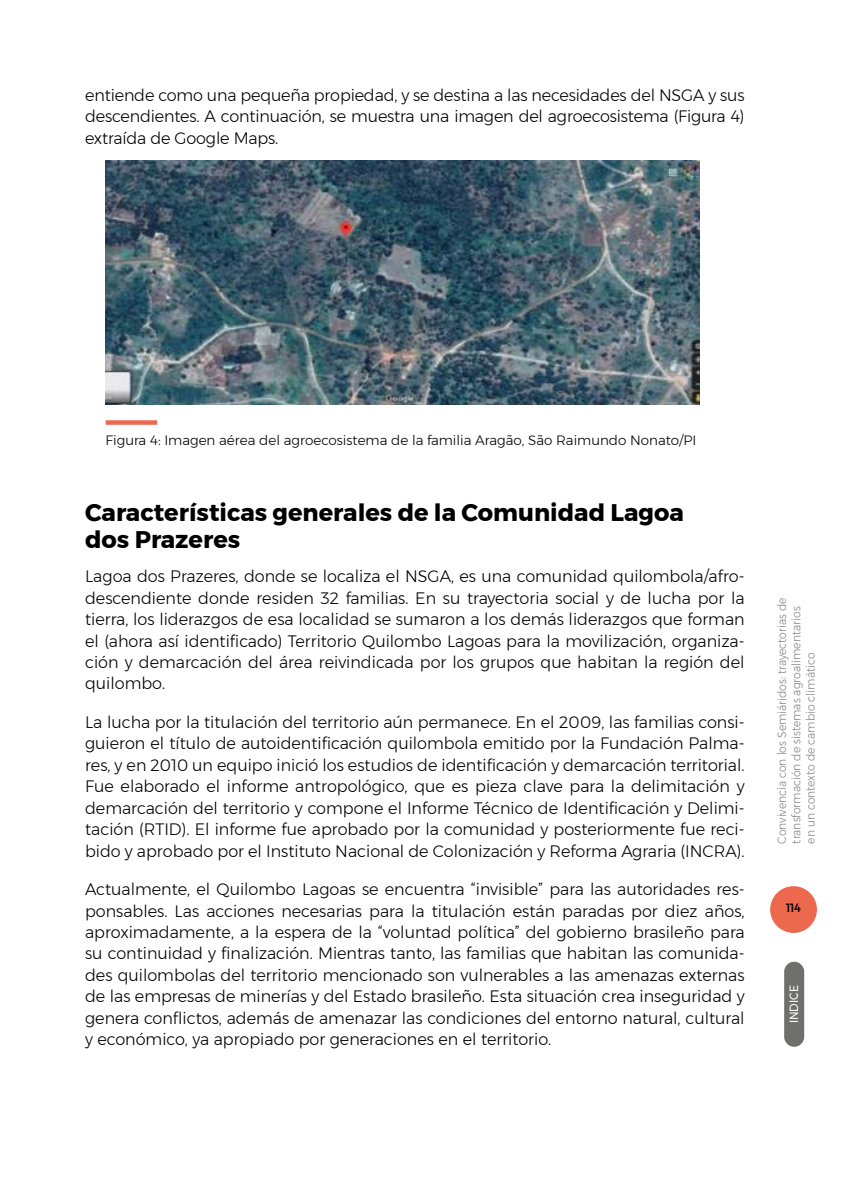
<style>
.page{position:relative;width:851px;height:1191px;background:#fff}
.page>*{position:absolute;margin:0;border:0;box-sizing:border-box;transform-origin:0 0}
.t1{font:700 24px/27px "Montserrat";color:#000}
.t2{font:300 16.5px/21.5px "Montserrat";color:#000;text-align:justify}
.t3{font:300 13.5px "Montserrat";color:#000}
.t4{font:300 12px/14.4px "Montserrat";color:#878786;scale:.9 1}
.t5{font:12px "Montserrat";color:#fff;scale:.9 1}
.t6{font:500 12px "Montserrat";color:#000;scale:.9 1}
</style>
<div class="page">
<div style="left:770px;top:886px;width:46px;height:47px;background:#ec694e;border-radius:50%"></div>
<div style="left:784px;top:961px;width:20px;height:85px;background:#6f6f6e;border-radius:10px"></div>
<img style="left:106px;top:161px;width:593px;height:244px">
<div style="left:106px;top:420px;width:51px;height:5px;background:#ed684f"></div>
<p class="t2" style="left:85px;top:84px;width:661px">entiende como una pequeña propiedad, y se destina a las necesidades del NSGA y sus descendientes. A continuación, se muestra una imagen del agroecosistema (Figura 4) extraída de Google Maps.</p>
<p class="t3" style="left:106px;top:430px;width:592px">Figura 4: Imagen aérea del agroecosistema de la familia Aragão, São Raimundo Nonato/PI</p>
<h1 class="t1" style="left:85px;top:499px;width:600px">Características generales de la Comunidad Lagoa dos Prazeres</h1>
<p class="t2" style="left:85px;top:565px;width:661px">Lagoa dos Prazeres, donde se localiza el NSGA, es una comunidad quilombola/afro&shy;descendiente donde residen 32 familias. En su trayectoria social y de lucha por la tierra, los liderazgos de esa localidad se sumaron a los demás liderazgos que forman el (ahora así identificado) Territorio Quilombo Lagoas para la movilización, organiza&shy;ción y demarcación del área reivindicada por los grupos que habitan la región del quilombo.</p>
<p class="t2" style="left:85px;top:711px;width:661px">La lucha por la titulación del territorio aún permanece. En el 2009, las familias consi&shy;guieron el título de autoidentificación quilombola emitido por la Fundación Palma&shy;res, y en 2010 un equipo inició los estudios de identificación y demarcación territorial.<br>Fue elaborado el informe antropológico, que es pieza clave para la delimitación y demarcación del territorio y compone el Informe Técnico de Identificación y Delimi&shy;tación (RTID). El informe fue aprobado por la comunidad y posteriormente fue reci&shy;bido y aprobado por el Instituto Nacional de Colonización y Reforma Agraria (INCRA).</p>
<p class="t2" style="left:85px;top:878px;width:661px">Actualmente, el Quilombo Lagoas se encuentra “invisible” para las autoridades res&shy;ponsables. Las acciones necesarias para la titulación están paradas por diez años, aproximadamente, a la espera de la “voluntad política” del gobierno brasileño para su continuidad y finalización. Mientras tanto, las familias que habitan las comunida&shy;des quilombolas del territorio mencionado son vulnerables a las amenazas externas de las empresas de minerías y del Estado brasileño. Esta situación crea inseguridad y genera conflictos, además de amenazar las condiciones del entorno natural, cultural y económico, ya apropiado por generaciones en el territorio.</p>
<p class="t4" style="left:774px;top:843px;width:275px;rotate:-90deg">Convivencia con los Semiáridos: trayectorias de transformación de sistemas agroalimentarios en un contexto de cambio climático</p>
<p class="t6" style="left:786px;top:898px;width:18px">114</p>
<p class="t5" style="left:784px;top:1023px;width:44px;rotate:-90deg">INDICE</p>
</div>
